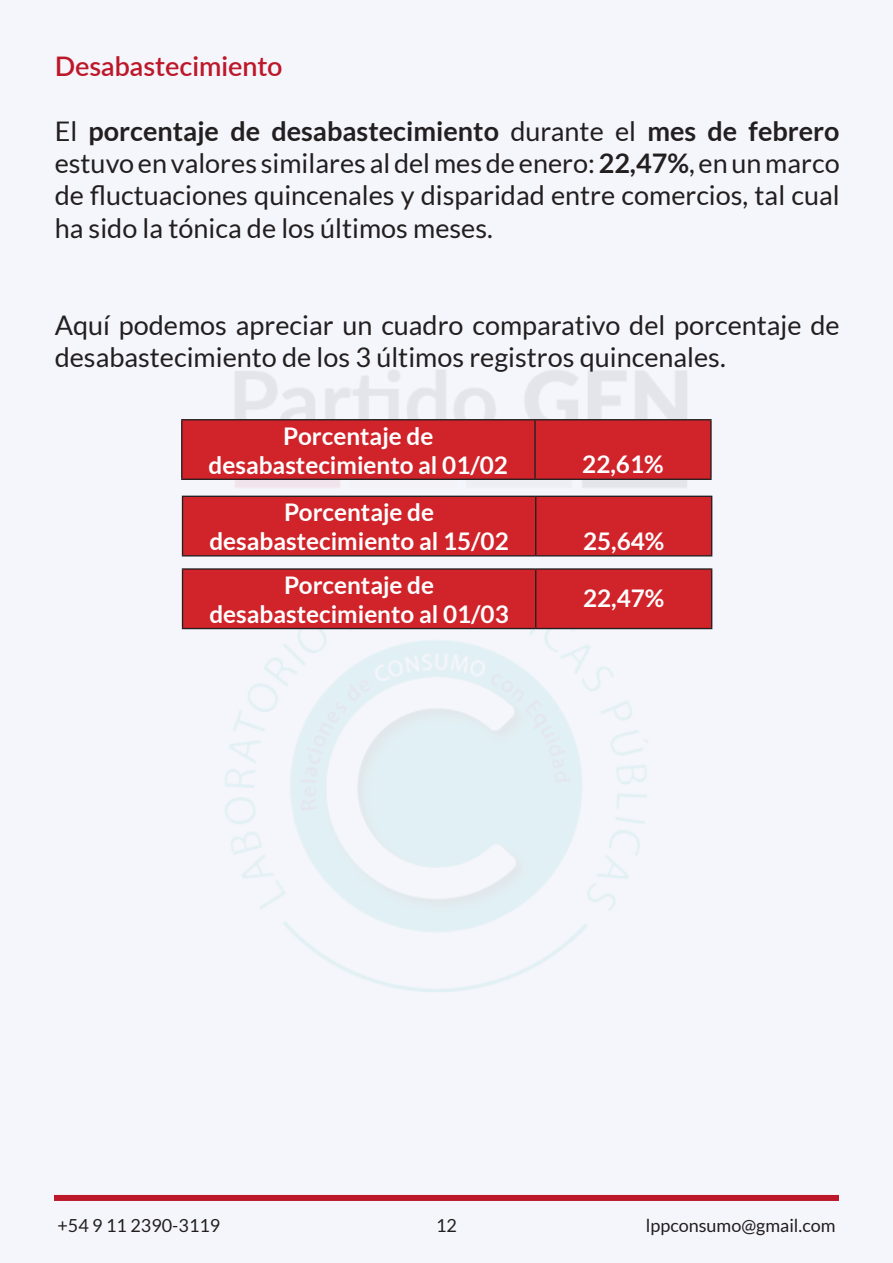
<style>
.page{position:relative;width:893px;height:1263px;background:#f5f6fb}
.page>*{position:absolute;margin:0;border:0;box-sizing:border-box;transform-origin:0 0}
.t1{font:27px/32.4px "Lato";color:#231f20;text-align:justify}
.Estilo_de_párrafo_1{font:600 27px "Lato";color:#bd172a}
.t2{font:700 24.3px "Lato";color:#fff}
.t3{font:18px "Lato";color:#231f20}
.s1{font-weight:700}
</style>
<div class="page">
<div style="left:54px;top:1195px;width:785px;height:6px;background:#bd172a"></div>
<div style="left:182px;top:420px;width:528px;height:59px;background:#d1232a"></div>
<hr style="left:181px;top:419px;width:354px;height:1px;background:#231f20">
<hr style="left:181px;top:420px;width:1px;height:59px;background:#231f20">
<hr style="left:535px;top:419px;width:177px;height:1px;background:#231f20">
<hr style="left:534px;top:420px;width:2px;height:59px;background:#231f20">
<hr style="left:710px;top:420px;width:2px;height:59px;background:#231f20">
<hr style="left:181px;top:479px;width:354px;height:1px;background:#231f20">
<hr style="left:535px;top:479px;width:177px;height:1px;background:#231f20">
<div style="left:183px;top:570px;width:528px;height:58px;background:#d1232a"></div>
<hr style="left:182px;top:568px;width:354px;height:2px;background:#231f20">
<hr style="left:182px;top:570px;width:1px;height:58px;background:#231f20">
<hr style="left:536px;top:568px;width:176px;height:2px;background:#231f20">
<hr style="left:535px;top:570px;width:1px;height:58px;background:#231f20">
<hr style="left:711px;top:570px;width:1px;height:58px;background:#231f20">
<hr style="left:182px;top:628px;width:354px;height:1px;background:#231f20">
<hr style="left:536px;top:628px;width:176px;height:1px;background:#231f20">
<div style="left:183px;top:497px;width:528px;height:58px;background:#d1232a"></div>
<hr style="left:182px;top:496px;width:354px;height:1px;background:#231f20">
<hr style="left:182px;top:497px;width:1px;height:58px;background:#231f20">
<hr style="left:536px;top:496px;width:176px;height:1px;background:#231f20">
<hr style="left:535px;top:497px;width:1px;height:58px;background:#231f20">
<hr style="left:711px;top:497px;width:1px;height:58px;background:#231f20">
<hr style="left:182px;top:555px;width:354px;height:1px;background:#231f20">
<hr style="left:536px;top:555px;width:176px;height:1px;background:#231f20">
<p class="Estilo_de_párrafo_1" style="left:55px;top:46px;width:229px">Desabastecimiento</p>
<p class="t1" style="left:55px;top:114px;width:786px">El <span class="s1">porcentaje de desabastecimiento</span> durante el <span class="s1">mes de febrero </span>estuvo en valores similares al del mes de enero: <span class="s1">22,47%</span>, en un marco de fluctuaciones quincenales y disparidad entre comercios, tal cual ha sido la tónica de los últimos meses.</p>
<p class="t1" style="left:55px;top:309px;width:786px">Aquí podemos apreciar un cuadro comparativo del porcentaje de desabastecimiento de los 3 últimos registros quincenales.</p>
<p class="t2" style="left:283px;top:422px;width:152px">Porcentaje de</p>
<p class="t2" style="left:209px;top:451px;width:301px">desabastecimiento al 01/02</p>
<p class="t2" style="left:582px;top:450px;width:83px">22,61%</p>
<p class="t2" style="left:284px;top:498px;width:152px">Porcentaje de</p>
<p class="t2" style="left:209px;top:528px;width:301px">desabastecimiento al 15/02</p>
<p class="t2" style="left:583px;top:527px;width:83px">25,64%</p>
<p class="t2" style="left:284px;top:571px;width:152px">Porcentaje de</p>
<p class="t2" style="left:209px;top:600px;width:301px">desabastecimiento al 01/03</p>
<p class="t2" style="left:583px;top:585px;width:83px">22,47%</p>
<p class="t3" style="left:57px;top:1215px;width:164px">+54 9 11 2390-3119</p>
<p class="t3" style="left:436px;top:1215px;width:22px">12</p>
<p class="t3" style="left:646px;top:1215px;width:191px">lppconsumo@gmail.com</p>
</div>
